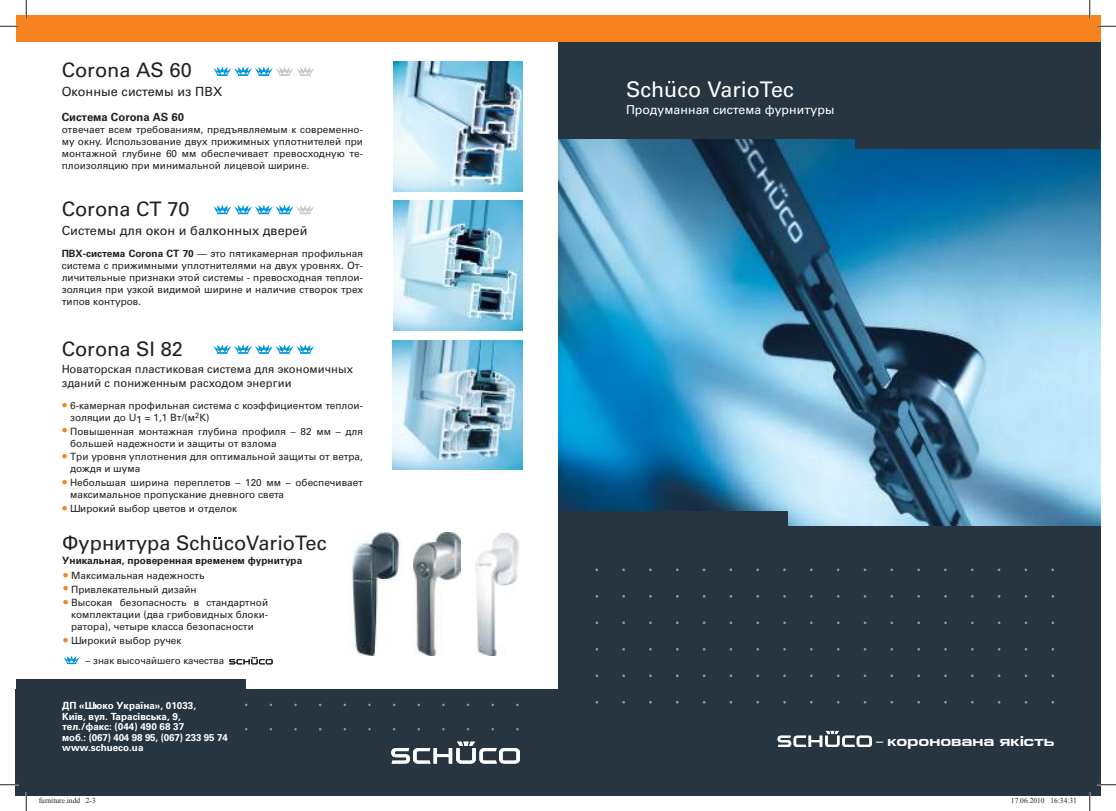
<style>
.page{position:relative;width:1116px;height:811px;background:#fff}
.page>*{position:absolute;margin:0;border:0;box-sizing:border-box;transform-origin:0 0}
.t1{font:21.5px "Univers C";color:#fff}
.t2{font:20px "Univers C";color:#241f1f}
.t3{font:700 14.25px "Europe Extended C";color:#fff}
.t4{font:12.62px "Univers C";letter-spacing:.005em;color:#241f1f}
.t5{font:12.38px "Univers C";letter-spacing:.005em;color:#fff}
.t6{font:11.25px/13.6px "Univers C";letter-spacing:.005em;color:#241f1f}
.t7{font:700 11.25px "Univers C";color:#241f1f}
.t8{font:10px/12px "Univers C";color:#241f1f}
.t9{font:700 10px "Univers C";letter-spacing:.005em;color:#241f1f}
.t10{font:700 9.88px/10.6px "Univers C";color:#fff}
.t11{font:9.75px "Univers C";color:#241f1f}
.t12{font:7.5px "Times New Roman";color:#241f1f}
.s1{font-weight:700}
.s2{font-family:"Univers C";font-weight:400}
</style>
<div class="page">
<img style="left:558px;top:138px;width:542px;height:388px">
<div style="left:558px;top:526px;width:542px;height:269px;background:#273540"></div>
<div style="left:558px;top:39px;width:542px;height:99px;background:#273540"></div>
<div style="left:855px;top:137px;width:245px;height:12px;background:#273540"></div>
<div style="left:558px;top:511px;width:230px;height:20px;background:#273540"></div>
<div style="left:16px;top:16px;width:1084px;height:26px;background:#f8821e"></div>
<div style="left:16px;top:688px;width:542px;height:107px;background:#273540"></div>
<div style="left:16px;top:679px;width:229px;height:11px;background:#273540"></div>
<svg style="left:391px;top:741px;width:129px;height:22px"></svg>
<img style="left:393px;top:61px;width:129px;height:130px">
<img style="left:393px;top:340px;width:129px;height:130px">
<img style="left:393px;top:200px;width:129px;height:130px">
<svg style="left:213px;top:205px;width:101px;height:9px"></svg>
<svg style="left:213px;top:66px;width:101px;height:10px"></svg>
<svg style="left:213px;top:344px;width:101px;height:10px"></svg>
<img style="left:351px;top:533px;width:50px;height:122px">
<img style="left:414px;top:533px;width:46px;height:122px">
<img style="left:475px;top:534px;width:44px;height:121px">
<svg style="left:777px;top:731px;width:94px;height:16px"></svg>
<svg style="left:64px;top:656px;width:16px;height:8px"></svg>
<svg style="left:229px;top:657px;width:44px;height:7px"></svg>
<svg style="left:0;top:25px;width:19px;height:2px"></svg>
<svg style="left:1097px;top:25px;width:18px;height:2px"></svg>
<svg style="left:0;top:784px;width:19px;height:1px"></svg>
<svg style="left:1097px;top:784px;width:18px;height:1px"></svg>
<svg style="left:25px;top:0;width:2px;height:19px"></svg>
<svg style="left:25px;top:792px;width:2px;height:19px"></svg>
<svg style="left:1088px;top:0;width:2px;height:19px"></svg>
<svg style="left:1088px;top:792px;width:2px;height:19px"></svg>
<h2 class="t2" style="left:62px;top:58px;width:132px">Corona AS 60</h2>
<p class="t4" style="left:62px;top:84px;width:162px">Оконные системы из ПВХ</p>
<p class="t7" style="left:62px;top:110px;width:124px">Система Corona AS 60</p>
<p class="t8" style="left:62px;top:123px;width:303px;text-align:justify">отвечает всем требованиям, предъявляемым к современно&shy;му окну. Использование двух прижимных уплотнителей при монтажной глубине 60 мм обеспечивает превосходную те&shy;плоизоляцию при минимальной лицевой ширине.</p>
<h2 class="t2" style="left:62px;top:197px;width:129px">Corona СТ 70</h2>
<p class="t4" style="left:62px;top:223px;width:247px">Системы для окон и балконных дверей</p>
<p class="t8" style="left:62px;top:247px;width:303px;text-align:justify"><span class="s1">ПВХ-система Corona CT 70</span> — это пятикамерная профильная система с прижимными уплотнителями на двух уровнях. От&shy;личительные признаки этой системы - превосходная теплои&shy;золяция при узкой видимой ширине и наличие створок трех типов контуров.</p>
<h2 class="t2" style="left:62px;top:337px;width:123px">Corona SI 82</h2>
<p class="t6" style="left:62px;top:362px;width:293px">Новаторская пластиковая система для экономичных зданий с пониженным расходом энергии</p>
<p class="t8" style="left:70px;top:399px;width:294px">6-камерная профильная система с коэффициентом теплои&shy;золяции до U1 = 1,1 Вт/(м<sup>2</sup>К)</p>
<p class="t8" style="left:70px;top:425px;width:294px">Повышенная монтажная глубина профиля – 82 мм – для большей надежности и защиты от взлома</p>
<p class="t8" style="left:70px;top:451px;width:294px">Три уровня уплотнения для оптимальной защиты от ветра, дождя и шума</p>
<p class="t8" style="left:70px;top:476px;width:294px">Небольшая ширина переплетов – 120 мм – обеспечивает максимальное пропускание дневного света</p>
<p class="t8" style="left:70px;top:502px;width:168px">Широкий выбор цветов и отделок</p>
<h2 class="t2" style="left:62px;top:531px;width:266px">Фурнитура SchucoVarioTec</h2>
<p class="t9" style="left:62px;top:554px;width:241px">Уникальная, проверенная временем фурнитура</p>
<p class="t8" style="left:71px;top:568px;width:198px;line-height:13.8px">Максимальная надежность<br>Привлекательный дизайн<br>Высокая безопасность в стандартной</p>
<p class="t8" style="left:71px;top:609px;width:198px">комплектации (два грибовидных блоки&shy;ратора), четыре класса безопасности</p>
<p class="t8" style="left:71px;top:634px;width:112px">Широкий выбор ручек</p>
<p class="t11" style="left:86px;top:655px;width:140px">– знак высочайшего качества</p>
<p class="t10" style="left:62px;top:700px;width:167px">ДП «Шюко Україна», 01033,<br>Київ, вул. Тарасівська, 9, тел./факс: (044) 490 68 37<br>моб.: (067) 404 98 95, (067) 233 95 74 www.schueco.ua</p>
<h1 class="t1" style="left:626px;top:76px;width:169px">Schuco VarioTec</h1>
<p class="t5" style="left:626px;top:102px;width:210px">Продуманная система фурнитуры</p>
<h3 class="t3" style="left:876px;top:733px;width:180px"><span class="s2">–</span> коронована якість</h3>
<p class="t12" style="left:39px;top:796px;width:59px">furniture.indd 2-3</p>
<p class="t12" style="left:1010px;top:796px;width:68px">17.06.2010 16:34:31</p>
</div>
